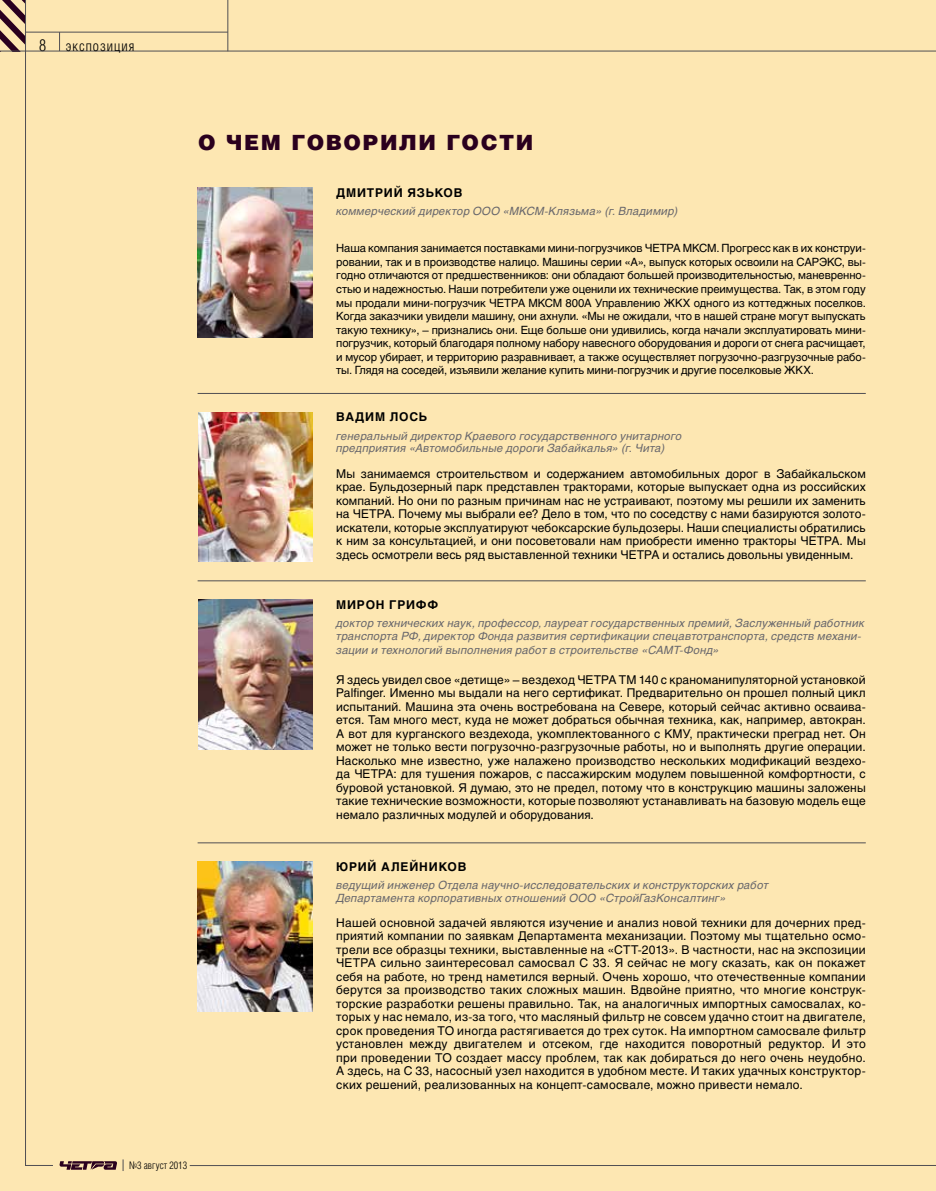
<style>
.page{position:relative;width:936px;height:1191px;background:#fff}
.page>*{position:absolute;margin:0;border:0;box-sizing:border-box;transform-origin:0 0}
.t1{font:21px "Helios Black C";letter-spacing:.07em;color:#2a001e}
.t2{font:12px/13.5px "Helios C";letter-spacing:.01em;color:#000;text-align:justify}
.t3{font:700 12px "Helios C";letter-spacing:.07em;color:#000}
.t4{font:11.25px/13.5px "Helios C";letter-spacing:-.005em;color:#000;text-align:justify}
.t5{font:italic 11.25px/13.5px "Helios C";letter-spacing:.02em;color:#68676c}
.t6{font:10.5px "Helios Cond Light C";color:#000}
.t7{font:10.5px "Helios Cond C";letter-spacing:.1em;color:#000}
.s1{font-family:"Helios Cond Light C";font-size:16.5px}
</style>
<div class="page">
<div style="left:0;top:0;width:935px;height:1191px;background:#fde7b2"></div>
<svg style="left:0;top:0;width:25px;height:52px"></svg>
<hr style="left:25px;top:0;width:1px;height:51px;background:#504f53">
<svg style="left:59px;top:33px;width:1px;height:18px"></svg>
<hr style="left:26px;top:32px;width:202px;height:1px;background:#504f53">
<hr style="left:227px;top:0;width:1px;height:51px;background:#504f53">
<hr style="left:190px;top:1165px;width:745px;height:1px;background:#504f53">
<img style="left:197px;top:188px;width:116px;height:149px">
<img style="left:198px;top:412px;width:115px;height:150px">
<img style="left:198px;top:599px;width:115px;height:150px">
<img style="left:197px;top:861px;width:115px;height:150px">
<hr style="left:197px;top:393px;width:668px;height:1px;background:#504f53">
<hr style="left:197px;top:580px;width:668px;height:1px;background:#504f53">
<hr style="left:197px;top:842px;width:668px;height:1px;background:#504f53">
<svg style="left:123px;top:1159px;width:1px;height:12px"></svg>
<svg style="left:59px;top:1161px;width:58px;height:8px"></svg>
<p class="t7" style="left:39px;top:41px;width:97px"><span class="s1">8</span> экспозиция</p>
<h1 class="t1" style="left:198px;top:129px;width:336px">О чем говорили гости</h1>
<p class="t3" style="left:336px;top:186px;width:31px">Дмитрий</p>
<p class="t3" style="left:407px;top:186px;width:29px">Язьков</p>
<p class="t5" style="left:336px;top:204px;width:343px">коммерческий директор ООО «МКСМ-Клязьма» (г. Владимир)</p>
<p class="t4" style="left:336px;top:242px;width:531px">Наша компания занимается поставками мини-погрузчиков ЧЕТРА МКСМ. Прогресс как в их конструи&shy;ровании, так и в производстве налицо. Машины серии «А», выпуск которых освоили на САРЭКС, вы&shy;годно отличаются от предшественников: они обладают большей производительностью, маневренно&shy;стью и надежностью. Наши потребители уже оценили их технические преимущества. Так, в этом году мы продали мини-погрузчик ЧЕТРА МКСМ 800А Управлению ЖКХ одного из коттеджных поселков.<br>Когда заказчики увидели машину, они ахнули. «Мы не ожидали, что в нашей стране могут выпускать такую технику», – признались они. Еще больше они удивились, когда начали эксплуатировать мини&shy;погрузчик, который благодаря полному набору навесного оборудования и дороги от снега расчищает, и мусор убирает, и территорию разравнивает, а также осуществляет погрузочно-разгрузочные рабо&shy;ты. Глядя на соседей, изъявили желание купить мини-погрузчик и другие поселковые ЖКХ.</p>
<p class="t3" style="left:336px;top:410px;width:20px">Вади</p>
<p class="t3" style="left:375px;top:410px;width:52px">м Лось</p>
<p class="t5" style="left:336px;top:429px;width:347px;line-height:12px">генеральный директор Краевого государственного унитарного предприятия «Автомобильные дороги Забайкалья» (г. Чита)</p>
<p class="t2" style="left:336px;top:466px;width:531px">Мы занимаемся строительством и содержанием автомобильных дорог в Забайкальском крае. Бульдозерный парк представлен тракторами, которые выпускает одна из российских компаний. Но они по разным причинам нас не устраивают, поэтому мы решили их заменить на ЧЕТРА. Почему мы выбрали ее? Дело в том, что по соседству с нами базируются золото&shy;искатели, которые эксплуатируют чебоксарские бульдозеры. Наши специалисты обратились к ним за консультацией, и они посоветовали нам приобрести именно тракторы ЧЕТРА. Мы здесь осмотрели весь ряд выставленной техники ЧЕТРА и остались довольны увиденным.</p>
<p class="t3" style="left:336px;top:597px;width:11px">Мирон</p>
<p class="t3" style="left:389px;top:597px;width:51px">Грифф</p>
<p class="t5" style="left:336px;top:616px;width:530px">доктор технических наук, профессор, лауреат государственных премий, Заслуженный работник транспорта РФ, директор Фонда развития сертификации спецавтотранспорта, средств механи&shy;зации и технологий выполнения работ в строительстве «САМТ-Фонд»</p>
<p class="t2" style="left:336px;top:672px;width:531px">Я здесь увидел свое «детище» – вездеход ЧЕТРА ТМ 140 с краноманипуляторной установкой Palfinger. Именно мы выдали на него сертификат. Предварительно он прошел полный цикл испытаний. Машина эта очень востребована на Севере, который сейчас активно осваива&shy;ется. Там много мест, куда не может добраться обычная техника, как, например, автокран.<br>А вот для курганского вездехода, укомплектованного с КМУ, практически преград нет. Он может не только вести погрузочно-разгрузочные работы, но и выполнять другие операции.<br>Насколько мне известно, уже налажено производство нескольких модификаций вездехо&shy;да ЧЕТРА: для тушения пожаров, с пассажирским модулем повышенной комфортности, с буровой установкой. Я думаю, это не предел, потому что в конструкцию машины заложены такие технические возможности, которые позволяют устанавливать на базовую модель еще немало различных модулей и оборудования.</p>
<p class="t3" style="left:336px;top:859px;width:23px">Юрий</p>
<p class="t3" style="left:381px;top:859px;width:21px">Алейников</p>
<p class="t5" style="left:336px;top:878px;width:434px">ведущий инженер Отдела научно-исследовательских и конструкторских работ<br>Департамента корпоративных отношений ООО «СтройГазКонсалтинг»</p>
<p class="t2" style="left:336px;top:915px;width:531px">Нашей основной задачей являются изучение и анализ новой техники для дочерних пред&shy;приятий компании по заявкам Департамента механизации. Поэтому мы тщательно осмо&shy;трели все образцы техники, выставленные на «СТТ-2013». В частности, нас на экспозиции ЧЕТРА сильно заинтересовал самосвал С 33. Я сейчас не могу сказать, как он покажет себя на работе, но тренд наметился верный. Очень хорошо, что отечественные компании берутся за производство таких сложных машин. Вдвойне приятно, что многие конструк&shy;торские разработки решены правильно. Так, на аналогичных импортных самосвалах, ко&shy;торых у нас немало, из-за того, что масляный фильтр не совсем удачно стоит на двигателе, срок проведения ТО иногда растягивается до трех суток. На импортном самосвале фильтр установлен между двигателем и отсеком, где находится поворотный редуктор. И это при проведении ТО создает массу проблем, так как добираться до него очень неудобно.<br>А здесь, на С 33, насосный узел находится в удобном месте. И таких удачных конструктор&shy;ских решений, реализованных на концепт-самосвале, можно привести немало.</p>
<p class="t6" style="left:129px;top:1159px;width:60px">№3 август 2013</p>
</div>
